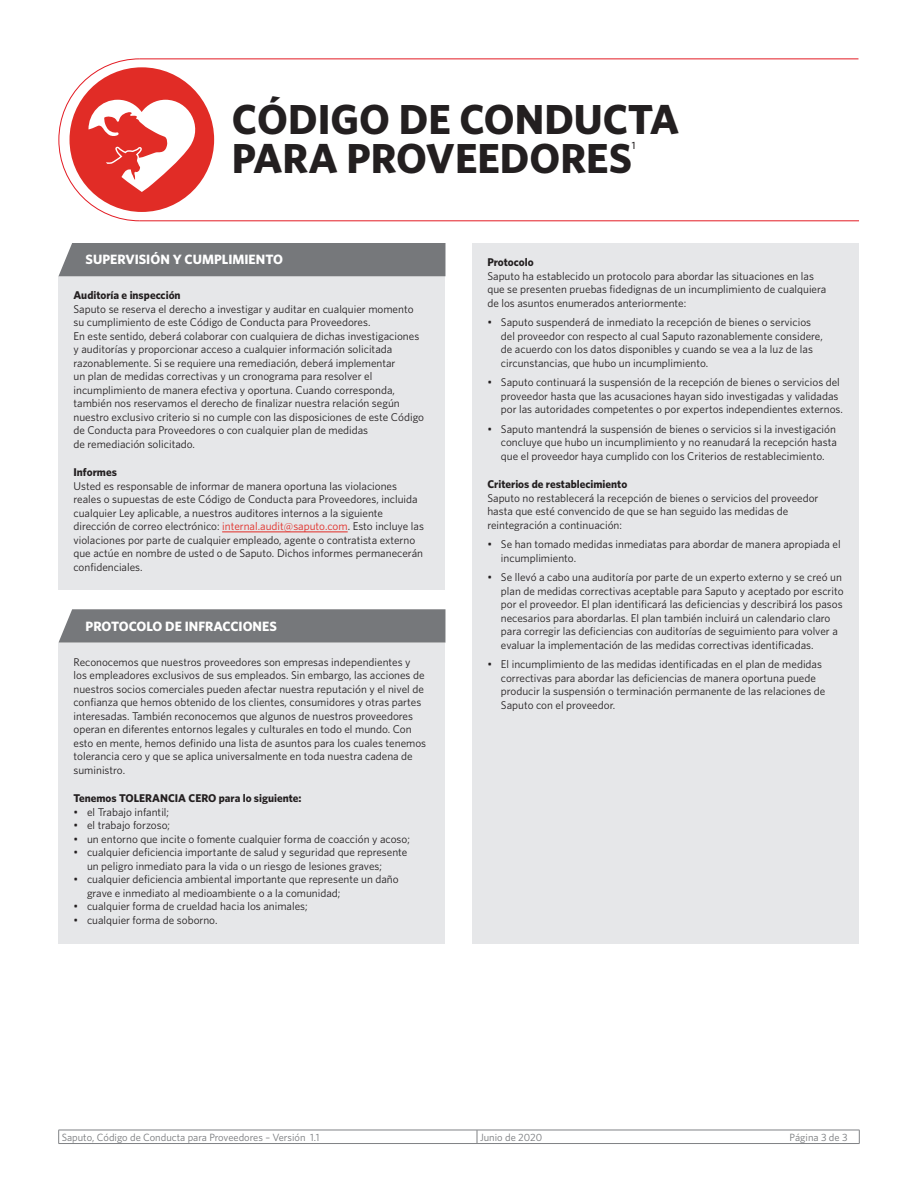
<style>
.page{position:relative;width:918px;height:1188px;background:#fff}
.page>*{position:absolute;margin:0;border:0;box-sizing:border-box;transform-origin:0 0}
.texte{font:700 42px/39px "Whitney";color:#231f20}
.texte-2{font:700 13.5px "Whitney";color:#fff}
.texte-3{font:11.25px/13.5px "Whitney";color:#231f20}
.texte-4{font:700 11.25px "Whitney";color:#231f20}
.t1{font:10.5px "Whitney";color:#76787b}
.texte-5{font:500 10.5px "Whitney";color:#231f20}
.s1{color:#e12c26}
</style>
<div class="page">
<div style="left:58px;top:276px;width:387px;height:314px;background:#e6e7e9"></div>
<hr style="left:222px;top:532px;width:126px;height:1px;background:#e12c26">
<div style="left:58px;top:243px;width:388px;height:33px;background:#76787b"></div>
<div style="left:86px;top:248px;width:350px;height:23px;background:#76787b"></div>
<div style="left:58px;top:643px;width:387px;height:301px;background:#e6e7e9"></div>
<div style="left:472px;top:243px;width:387px;height:701px;background:#e6e7e9"></div>
<svg style="left:58px;top:609px;width:388px;height:34px;background:#838587"></svg>
<div style="left:86px;top:615px;width:350px;height:22px;background:#76787b"></div>
<svg style="left:58px;top:58px;width:801px;height:164px"></svg>
<hr style="left:59px;top:1130px;width:418px;height:1px;background:#808285">
<svg style="left:58px;top:1130px;width:1px;height:13px"></svg>
<hr style="left:477px;top:1130px;width:382px;height:1px;background:#808285">
<svg style="left:477px;top:1130px;width:1px;height:13px"></svg>
<svg style="left:859px;top:1130px;width:1px;height:13px"></svg>
<hr style="left:59px;top:1143px;width:418px;height:1px;background:#808285">
<hr style="left:477px;top:1143px;width:382px;height:1px;background:#808285">
<p class="texte" style="left:232px;top:99px;width:449px">CÓDIGO DE CONDUCTA<br>PARA PROVEEDORES</p>
<p class="texte-5" style="left:632px;top:140px;width:5px">1</p>
<p class="texte-2" style="left:86px;top:251px;width:199px">SUPERVISIÓN Y CUMPLIMIENTO</p>
<p class="texte-4" style="left:74px;top:289px;width:109px">Auditoría e inspección</p>
<p class="texte-3" style="left:74px;top:302px;width:352px">Saputo se reserva el derecho a investigar y auditar en cualquier momento su cumplimiento de este Código de Conducta para Proveedores.<br>En este sentido, deberá colaborar con cualquiera de dichas investigaciones y auditorías y proporcionar acceso a cualquier información solicitada razonablemente. Si se requiere una remediación, deberá implementar<br>un plan de medidas correctivas y un cronograma para resolver el incumplimiento de manera efectiva y oportuna. Cuando corresponda, también nos reservamos el derecho de finalizar nuestra relación según nuestro exclusivo criterio si no cumple con las disposiciones de este Código de Conducta para Proveedores o con cualquier plan de medidas<br>de remediación solicitado.</p>
<p class="texte-4" style="left:74px;top:466px;width:45px">Informes</p>
<p class="texte-3" style="left:74px;top:479px;width:352px">Usted es responsable de informar de manera oportuna las violaciones reales o supuestas de este Código de Conducta para Proveedores, incluida cualquier Ley aplicable, a nuestros auditores internos a la siguiente dirección de correo electrónico: <span class="s1">internal.audit@saputo.com</span>. Esto incluye las violaciones por parte de cualquier empleado, agente o contratista externo que actúe en nombre de usted o de Saputo. Dichos informes permanecerán confidenciales.</p>
<p class="texte-2" style="left:86px;top:618px;width:193px">PROTOCOLO DE INFRACCIONES</p>
<p class="texte-3" style="left:74px;top:655px;width:354px">Reconocemos que nuestros proveedores son empresas independientes y los empleadores exclusivos de sus empleados. Sin embargo, las acciones de nuestros socios comerciales pueden afectar nuestra reputación y el nivel de confianza que hemos obtenido de los clientes, consumidores y otras partes interesadas. También reconocemos que algunos de nuestros proveedores operan en diferentes entornos legales y culturales en todo el mundo. Con esto en mente, hemos definido una lista de asuntos para los cuales tenemos tolerancia cero y que se aplica universalmente en toda nuestra cadena de suministro.</p>
<p class="texte-4" style="left:74px;top:791px;width:230px">Tenemos TOLERANCIA CERO para lo siguiente:</p>
<p class="texte-3" style="left:74px;top:805px;width:97px">• el Trabajo infantil;</p>
<p class="texte-3" style="left:74px;top:818px;width:98px">• el trabajo forzoso;</p>
<p class="texte-3" style="left:74px;top:832px;width:338px">• un entorno que incite o fomente cualquier forma de coacción y acoso;</p>
<p class="texte-3" style="left:87px;top:845px;width:322px;text-indent:-14px">• cualquier deficiencia importante de salud y seguridad que represente un peligro inmediato para la vida o un riesgo de lesiones graves;</p>
<p class="texte-3" style="left:87px;top:872px;width:313px;text-indent:-14px">• cualquier deficiencia ambiental importante que represente un daño grave e inmediato al medioambiente o a la comunidad;</p>
<p class="texte-3" style="left:74px;top:899px;width:236px">• cualquier forma de crueldad hacia los animales;</p>
<p class="texte-3" style="left:74px;top:913px;width:146px">• cualquier forma de soborno.</p>
<p class="texte-4" style="left:487px;top:255px;width:48px">Protocolo</p>
<p class="texte-3" style="left:487px;top:269px;width:340px">Saputo ha establecido un protocolo para abordar las situaciones en las que se presenten pruebas fidedignas de un incumplimiento de cualquiera de los asuntos enumerados anteriormente:</p>
<p class="texte-3" style="left:501px;top:315px;width:323px;text-indent:-14px">• Saputo suspenderá de inmediato la recepción de bienes o servicios del proveedor con respecto al cual Saputo razonablemente considere, de acuerdo con los datos disponibles y cuando se vea a la luz de las circunstancias, que hubo un incumplimiento.</p>
<p class="texte-3" style="left:501px;top:375px;width:344px;text-indent:-14px">• Saputo continuará la suspensión de la recepción de bienes o servicios del proveedor hasta que las acusaciones hayan sido investigadas y validadas por las autoridades competentes o por expertos independientes externos.</p>
<p class="texte-3" style="left:501px;top:422px;width:338px;text-align:justify;text-indent:-14px">• Saputo mantendrá la suspensión de bienes o servicios si la investigación concluye que hubo un incumplimiento y no reanudará la recepción hasta que el proveedor haya cumplido con los Criterios de restablecimiento.</p>
<p class="texte-4" style="left:487px;top:477px;width:141px">Criterios de restablecimiento</p>
<p class="texte-3" style="left:487px;top:491px;width:333px">Saputo no restablecerá la recepción de bienes o servicios del proveedor hasta que esté convencido de que se han seguido las medidas de reintegración a continuación:</p>
<p class="texte-3" style="left:501px;top:537px;width:341px;text-indent:-14px">• Se han tomado medidas inmediatas para abordar de manera apropiada el incumplimiento.</p>
<p class="texte-3" style="left:501px;top:570px;width:344px;text-indent:-14px">• Se llevó a cabo una auditoría por parte de un experto externo y se creó un plan de medidas correctivas aceptable para Saputo y aceptado por escrito por el proveedor. El plan identificará las deficiencias y describirá los pasos necesarios para abordarlas. El plan también incluirá un calendario claro para corregir las deficiencias con auditorías de seguimiento para volver a evaluar la implementación de las medidas correctivas identificadas.</p>
<p class="texte-3" style="left:501px;top:657px;width:326px;text-indent:-14px">• El incumplimiento de las medidas identificadas en el plan de medidas correctivas para abordar las deficiencias de manera oportuna puede producir la suspensión o terminación permanente de las relaciones de Saputo con el proveedor.</p>
<p class="t1" style="left:62px;top:1131px;width:259px">Saputo, Código de Conducta para Proveedores – Versión 1.1</p>
<p class="t1" style="left:480px;top:1131px;width:64px">Junio de 2020</p>
<p class="t1" style="left:790px;top:1131px;width:59px">Página 3 de 3</p>
</div>
